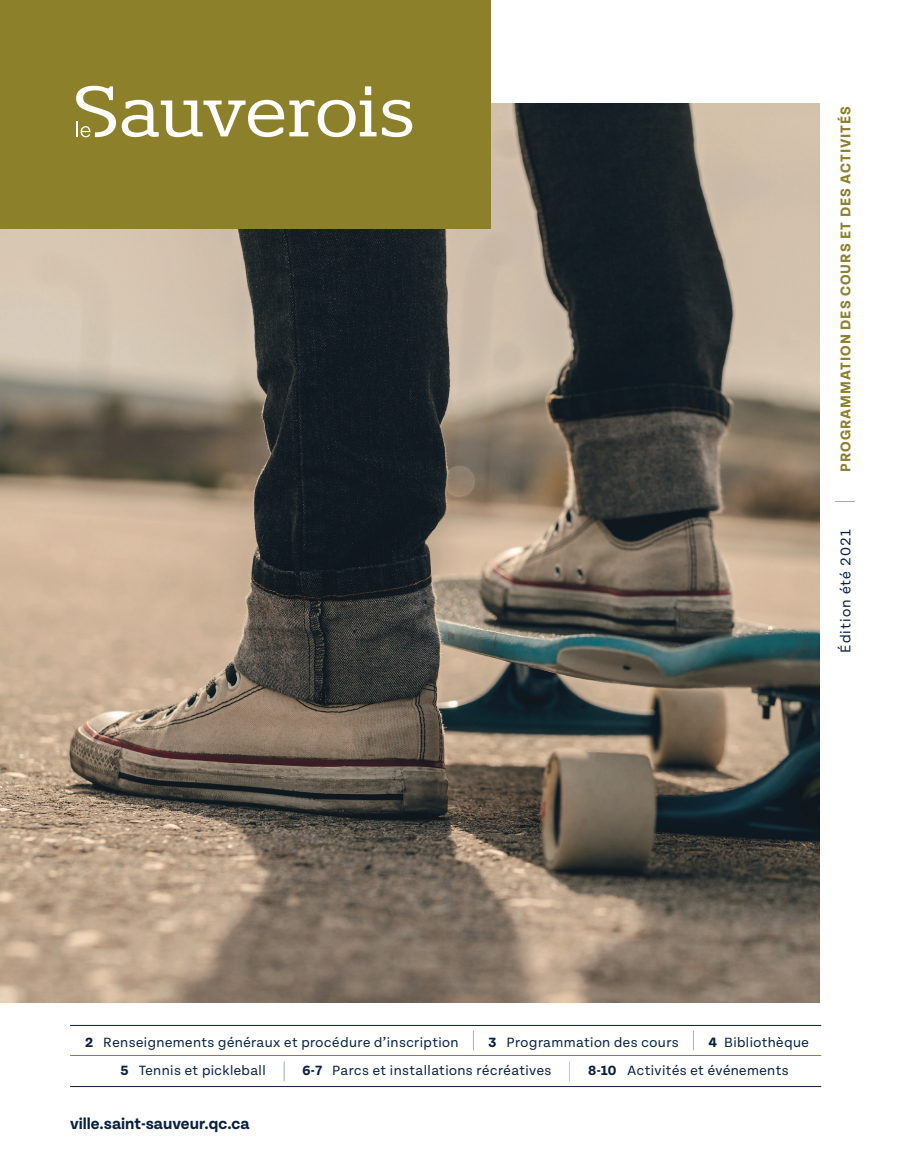
<style>
.page{position:relative;width:905px;height:1175px;background:#fff}
.page>*{position:absolute;margin:0;border:0;box-sizing:border-box;transform-origin:0 0}
.t1{font:200 20.4px "Tenon";color:#0a2041;scale:.4 1}
.t2{font:700 16.5px "Tenon";color:#082040}
.t3{font:700 15px "Tenon";letter-spacing:.065em;color:#8d802a}
.t4{font:15px "Tenon";letter-spacing:.07em;color:#0a2041}
.t5{font:14.25px "Tenon";letter-spacing:.03em;color:#082040}
.s1{font-weight:700}
.s2{font-weight:200;font-size:20.4px}
</style>
<div class="page">
<img style="left:0;top:103px;width:819px;height:899px">
<div style="left:0;top:0;width:490px;height:229px;background:#8d802a"></div>
<hr style="left:70px;top:1086px;width:751px;height:1px;background:#0a2041">
<hr style="left:70px;top:1055px;width:751px;height:1px;background:#8d802a">
<hr style="left:70px;top:1025px;width:751px;height:1px;background:#0a2041">
<svg style="left:122px;top:86px;width:254px;height:51px"></svg>
<svg style="left:382px;top:100px;width:30px;height:37px"></svg>
<svg style="left:76px;top:86px;width:40px;height:51px"></svg>
<p class="t3" style="left:837px;top:472px;width:367px;rotate:-90deg">PROGRAMMATION DES COURS ET DES ACTIVITÉS</p>
<p class="t1" style="left:833px;top:503px;width:8px;rotate:-90deg">|</p>
<p class="t4" style="left:837px;top:653px;width:125px;rotate:-90deg">Édition été 2021</p>
<p class="t5" style="left:85px;top:1034px;width:725px"><span class="s1">2</span> Renseignements généraux et procédure d’inscription <span class="s2">|</span> <span class="s1">3</span> Programmation des cours <span class="s2">|</span> <span class="s1">4</span> Bibliothèque</p>
<p class="t5" style="left:121px;top:1063px;width:669px"><span class="s1">5</span> Tennis et pickleball <span class="s2">|</span> <span class="s1">6-7</span> Parcs et installations récréatives <span class="s2">|</span> <span class="s1">8-10</span> Activités et événements</p>
<p class="t2" style="left:70px;top:1114px;width:181px">ville.saint-sauveur.qc.ca</p>
</div>
